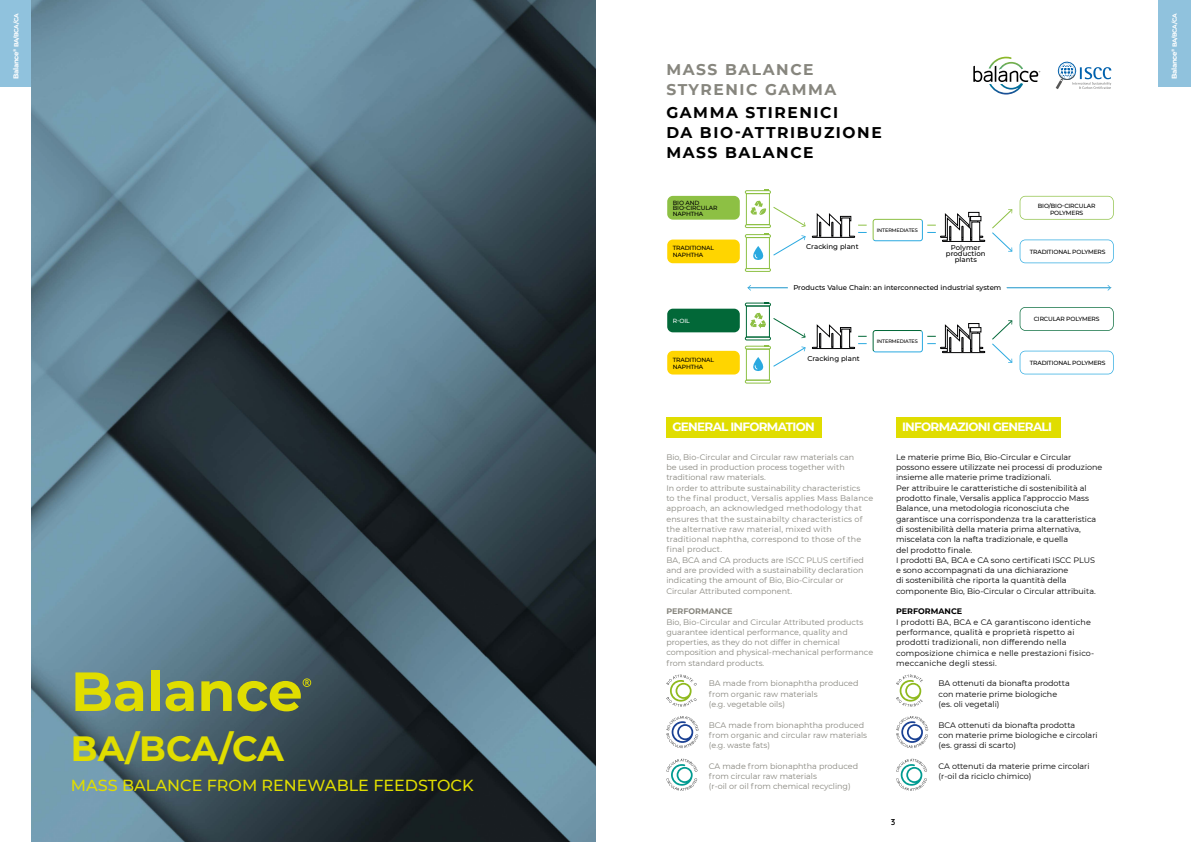
<style>
.page{position:relative;width:1191px;height:842px;background:#fff}
.page>*{position:absolute;margin:0;border:0;box-sizing:border-box;transform-origin:0 0}
.t1{font:700 55px "Montserrat";color:#e0dd00}
.t2{font:700 35px "Montserrat";letter-spacing:-.005em;color:#e0dd00}
.t3{font:500 16px "Montserrat";color:#e0dd00}
.t4{font:700 15.5px/20px "Montserrat";letter-spacing:.1em;color:#000}
.t5{font:700 15.5px/20px "Montserrat";letter-spacing:.1em;color:#87867e}
.t6{font:700 12px "Montserrat";letter-spacing:-.06em;color:#fff}
.t7{font:700 9px "Eni Exp";color:#000}
.t8{font:8px/10.3px "Montserrat";color:#87867e}
.t9{font:8px/10.3px "Montserrat";color:#000}
.t10{font:8px/10.3px "Montserrat";letter-spacing:.02em;color:#000}
.t11{font:700 8px "Montserrat";color:#87867e}
.t12{font:700 8px "Montserrat";color:#000}
.t13{font:500 7px/6px "Montserrat";color:#000;text-align:center}
.t14{font:500 6px/7.2px "Montserrat";letter-spacing:-.02em;color:#000}
.t15{font:700 6px "Montserrat";letter-spacing:-.065em;color:#fff}
.t16{font:500 6px "Montserrat";color:#fff}
.t17{font:500 5px "Montserrat";letter-spacing:-.02em;color:#000}
.s1{font-size:7px}
</style>
<div class="page">
<div style="left:1158px;top:0;width:33px;height:87px;background:#90c2dd"></div>
<div style="left:0;top:0;width:33px;height:87px;background:#90c2dd"></div>
<img style="left:32px;top:0;width:563px;height:842px">
<div style="left:666px;top:417px;width:156px;height:20px;background:#e0dd00"></div>
<div style="left:896px;top:417px;width:164px;height:20px;background:#e0dd00"></div>
<div style="left:667px;top:196px;width:73px;height:24px;background:#8dc044;border-radius:6px"></div>
<div style="left:667px;top:240px;width:73px;height:23px;background:#ffd500;border-radius:6px"></div>
<svg style="left:1019px;top:196px;width:94px;height:24px"></svg>
<svg style="left:1019px;top:240px;width:94px;height:23px"></svg>
<div style="left:667px;top:351px;width:73px;height:23px;background:#ffd500;border-radius:6px"></div>
<div style="left:667px;top:309px;width:73px;height:23px;background:#026838;border-radius:6px"></div>
<div style="left:968px;top:212px;width:11px;height:5px;border:1px solid #020203"></div>
<svg style="left:750px;top:201px;width:16px;height:14px"></svg>
<div style="left:746px;top:193px;width:23px;height:32px;border:1px solid #8dc044"></div>
<div style="left:745px;top:190px;width:25px;height:4px;border:1px solid #8dc044"></div>
<div style="left:745px;top:224px;width:25px;height:4px;border:1px solid #8dc044"></div>
<div style="left:746px;top:237px;width:23px;height:32px;border:1px solid #8dc044"></div>
<div style="left:745px;top:234px;width:25px;height:4px;border:1px solid #8dc044"></div>
<div style="left:745px;top:268px;width:25px;height:4px;border:1px solid #8dc044"></div>
<svg style="left:750px;top:313px;width:16px;height:15px"></svg>
<div style="left:746px;top:306px;width:23px;height:31px;border:1px solid #006937"></div>
<div style="left:745px;top:303px;width:25px;height:3px;border:1px solid #006937"></div>
<div style="left:745px;top:337px;width:25px;height:3px;border:1px solid #006937"></div>
<div style="left:746px;top:349px;width:23px;height:31px;border:1px solid #8dc044"></div>
<div style="left:745px;top:346px;width:25px;height:3px;border:1px solid #8dc044"></div>
<div style="left:745px;top:380px;width:25px;height:3px;border:1px solid #8dc044"></div>
<svg style="left:773px;top:207px;width:33px;height:20px"></svg>
<svg style="left:752px;top:234px;width:54px;height:26px"></svg>
<svg style="left:992px;top:209px;width:20px;height:43px"></svg>
<hr style="left:748px;top:287px;width:40px;height:1px;background:#2aa9e0">
<svg style="left:747px;top:285px;width:4px;height:6px"></svg>
<hr style="left:1007px;top:287px;width:103px;height:1px;background:#2aa9e0">
<svg style="left:1107px;top:285px;width:4px;height:6px"></svg>
<svg style="left:812px;top:213px;width:54px;height:25px"></svg>
<svg style="left:872px;top:213px;width:113px;height:29px"></svg>
<svg style="left:1019px;top:307px;width:94px;height:24px"></svg>
<svg style="left:1019px;top:351px;width:94px;height:23px"></svg>
<div style="left:968px;top:323px;width:11px;height:5px;border:1px solid #020203"></div>
<svg style="left:773px;top:318px;width:33px;height:20px"></svg>
<svg style="left:752px;top:345px;width:54px;height:26px"></svg>
<svg style="left:992px;top:320px;width:20px;height:43px"></svg>
<svg style="left:812px;top:324px;width:54px;height:25px"></svg>
<svg style="left:872px;top:324px;width:113px;height:29px"></svg>
<svg style="left:666px;top:675px;width:31px;height:32px"></svg>
<svg style="left:896px;top:675px;width:27px;height:32px"></svg>
<svg style="left:666px;top:716px;width:32px;height:32px"></svg>
<svg style="left:896px;top:716px;width:32px;height:32px"></svg>
<svg style="left:666px;top:759px;width:31px;height:32px"></svg>
<svg style="left:896px;top:759px;width:31px;height:32px"></svg>
<svg style="left:303px;top:678px;width:8px;height:9px"></svg>
<svg style="left:973px;top:57px;width:67px;height:38px"></svg>
<svg style="left:1055px;top:61px;width:56px;height:28px"></svg>
<p class="t15" style="left:12px;top:79px;width:66px;rotate:-90deg"><span class="s1">Balance</span><sup>®</sup> BA/BCA/CA</p>
<h1 class="t1" style="left:71px;top:652px;width:233px">Balance</h1>
<h2 class="t2" style="left:71px;top:723px;width:215px">BA/BCA/CA</h2>
<h3 class="t3" style="left:71px;top:774px;width:404px">MASS BALANCE FROM RENEWABLE FEEDSTOCK</h3>
<h3 class="t5" style="left:666px;top:59px;width:172px">MASS BALANCE<br>STYRENIC GAMMA</h3>
<h3 class="t4" style="left:666px;top:102px;width:217px">GAMMA STIRENICI<br>DA BIO-ATTRIBUZIONE<br>MASS BALANCE</h3>
<p class="t14" style="left:673px;top:200px;width:46px;line-height:5.2px">BIO AND<br>BIO-CIRCULAR<br>NAPHTHA</p>
<p class="t14" style="left:673px;top:244px;width:43px">TRADITIONAL<br>NAPHTHA</p>
<p class="t16" style="left:673px;top:316px;width:18px">R-OIL</p>
<p class="t14" style="left:673px;top:356px;width:43px">TRADITIONAL<br>NAPHTHA</p>
<p class="t17" style="left:877px;top:227px;width:43px">INTERMEDIATES</p>
<p class="t13" style="left:806px;top:244px;width:54px">Cracking plant</p>
<p class="t13" style="left:946px;top:244px;width:41px">Polymer production plants</p>
<p class="t13" style="left:793px;top:284px;width:209px">Products Value Chain: an interconnected industrial system</p>
<p class="t13" style="left:807px;top:355px;width:54px">Cracking plant</p>
<p class="t17" style="left:877px;top:338px;width:43px">INTERMEDIATES</p>
<p class="t14" style="left:1038px;top:202px;width:59px;text-align:center">BIO/BIO-CIRCULAR<br>POLYMERS</p>
<p class="t14" style="left:1029px;top:248px;width:77px">TRADITIONAL POLYMERS</p>
<p class="t14" style="left:1033px;top:315px;width:67px">CIRCULAR POLYMERS</p>
<p class="t14" style="left:1029px;top:359px;width:77px">TRADITIONAL POLYMERS</p>
<h3 class="t6" style="left:672px;top:418px;width:144px">GENERAL INFORMATION</h3>
<h3 class="t6" style="left:902px;top:418px;width:151px">INFORMAZIONI GENERALI</h3>
<p class="t8" style="left:666px;top:451px;width:208px">Bio, Bio-Circular and Circular raw materials can<br>be used in production process together with traditional raw materials.<br>In order to attribute sustainability characteristics<br>to the final product, Versalis applies Mass Balance approach, an acknowledged methodology that ensures that the sustainabilty characteristics of the alternative raw material, mixed with traditional naphtha, correspond to those of the final product.<br>BA, BCA and CA products are ISCC PLUS certified and are provided with a sustainability declaration indicating the amount of Bio, Bio-Circular or Circular Attributed component.</p>
<p class="t11" style="left:666px;top:606px;width:68px">PERFORMANCE</p>
<p class="t8" style="left:666px;top:616px;width:208px">Bio, Bio-Circular and Circular Attributed products guarantee identical performance, quality and properties, as they do not differ in chemical composition and physical-mechanical performance from standard products.</p>
<p class="t8" style="left:709px;top:678px;width:151px">BA made from bionaphtha produced from organic raw materials<br>(e.g. vegetable oils)</p>
<p class="t8" style="left:709px;top:719px;width:160px">BCA made from bionaphtha produced from organic and circular raw materials (e.g. waste fats)</p>
<p class="t8" style="left:709px;top:760px;width:151px">CA made from bionaphtha produced from circular raw materials<br>(r-oil or oil from chemical recycling)</p>
<p class="t9" style="left:896px;top:451px;width:208px">Le materie prime Bio, Bio-Circular e Circular possono essere utilizzate nei processi di produzione insieme alle materie prime tradizionali.<br>Per attribuire le caratteristiche di sostenibilità al prodotto finale, Versalis applica l’approccio Mass Balance, una metodologia riconosciuta che garantisce una corrispondenza tra la caratteristica di sostenibilità della materia prima alternativa, miscelata con la nafta tradizionale, e quella<br>del prodotto finale.<br>I prodotti BA, BCA e CA sono certificati ISCC PLUS<br>e sono accompagnati da una dichiarazione<br>di sostenibilità che riporta la quantità della componente Bio, Bio-Circular o Circular attribuita.</p>
<p class="t12" style="left:896px;top:606px;width:68px">PERFORMANCE</p>
<p class="t10" style="left:896px;top:616px;width:200px">I prodotti BA, BCA e CA garantiscono identiche performance, qualità e proprietà rispetto ai prodotti tradizionali, non differendo nella composizione chimica e nelle prestazioni fisico&shy;meccaniche degli stessi.</p>
<p class="t9" style="left:938px;top:678px;width:133px">BA ottenuti da bionafta prodotta con materie prime biologiche (es. oli vegetali)</p>
<p class="t9" style="left:938px;top:719px;width:160px">BCA ottenuti da bionafta prodotta<br>con materie prime biologiche e circolari (es. grassi di scarto)</p>
<p class="t9" style="left:938px;top:761px;width:152px">CA ottenuti da materie prime circolari (r-oil da riciclo chimico)</p>
<p class="t7" style="left:891px;top:818px;width:6px">3</p>
<p class="t15" style="left:1170px;top:79px;width:66px;rotate:-90deg"><span class="s1">Balance</span><sup>®</sup> BA/BCA/CA</p>
</div>
